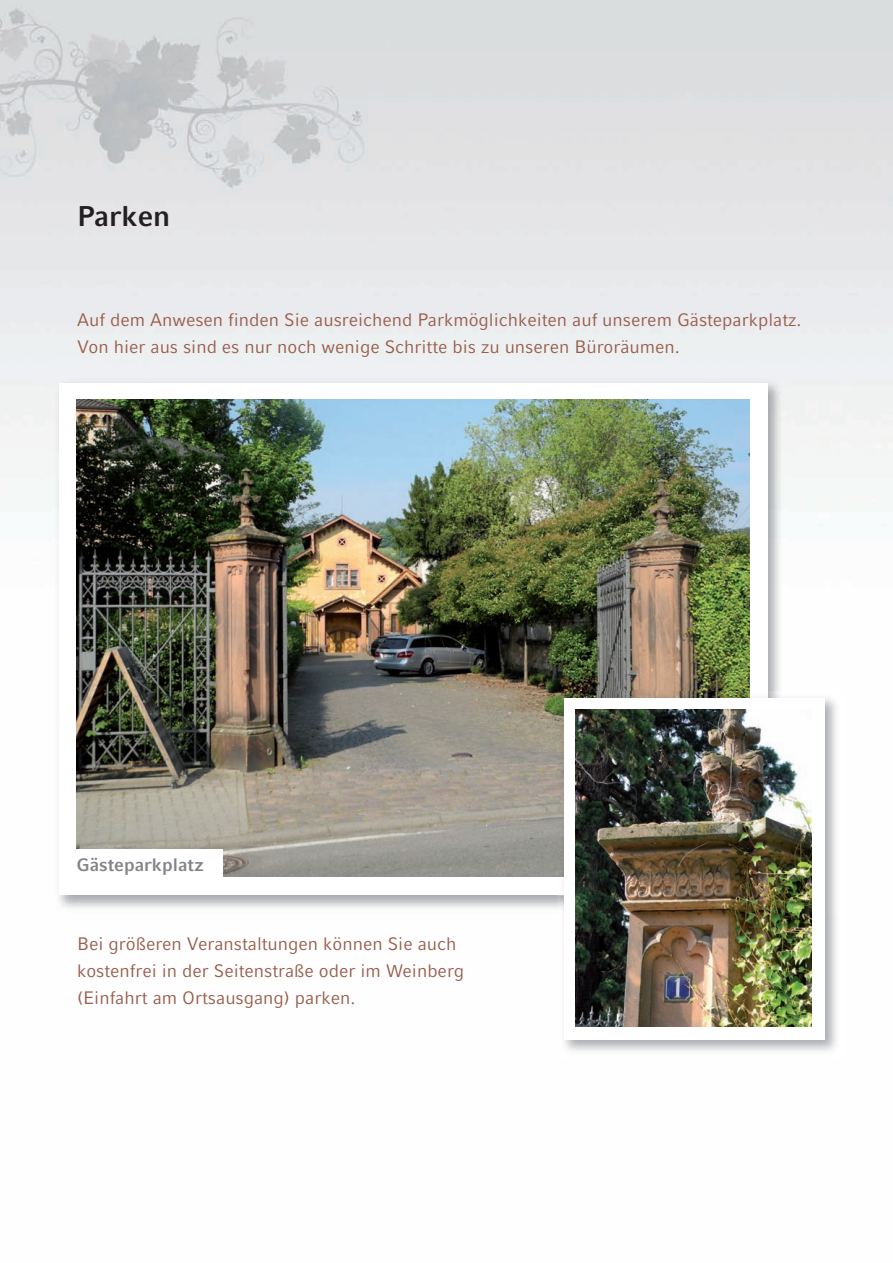
<style>
.page{position:relative;width:893px;height:1263px;background:#fff}
.page>*{position:absolute;margin:0;border:0;box-sizing:border-box;transform-origin:0 0}
.t1{font:700 28.5px "Compatil Fact LT";color:#231f20}
.t2{font:18px/27px "Compatil Fact LT";color:#985e4d}
.t3{font:700 18px "Compatil Fact LT";color:#828487}
</style>
<div class="page">
<img style="left:0;top:0;width:893px;height:525px">
<img style="left:53px;top:377px;width:735px;height:531px">
<div style="left:60px;top:384px;width:708px;height:511px;background:#fff"></div>
<img style="left:76px;top:400px;width:673px;height:476px">
<img style="left:558px;top:691px;width:279px;height:360px">
<div style="left:565px;top:698px;width:260px;height:341px;background:#fff"></div>
<img style="left:576px;top:709px;width:236px;height:318px">
<div style="left:70px;top:850px;width:153px;height:37px;background:#fff"></div>
<h1 class="t1" style="left:77px;top:206px;width:95px">Parken</h1>
<p class="t2" style="left:77px;top:308px;width:726px">Auf dem Anwesen finden Sie ausreichend Parkmöglichkeiten auf unserem Gästeparkplatz.<br>Von hier aus sind es nur noch wenige Schritte bis zu unseren Büroräumen.</p>
<p class="t3" style="left:77px;top:858px;width:129px">Gästeparkplatz</p>
<p class="t2" style="left:77px;top:932px;width:389px">Bei größeren Veranstaltungen können Sie auch kostenfrei in der Seitenstraße oder im Weinberg (Einfahrt am Ortsausgang) parken.</p>
</div>
